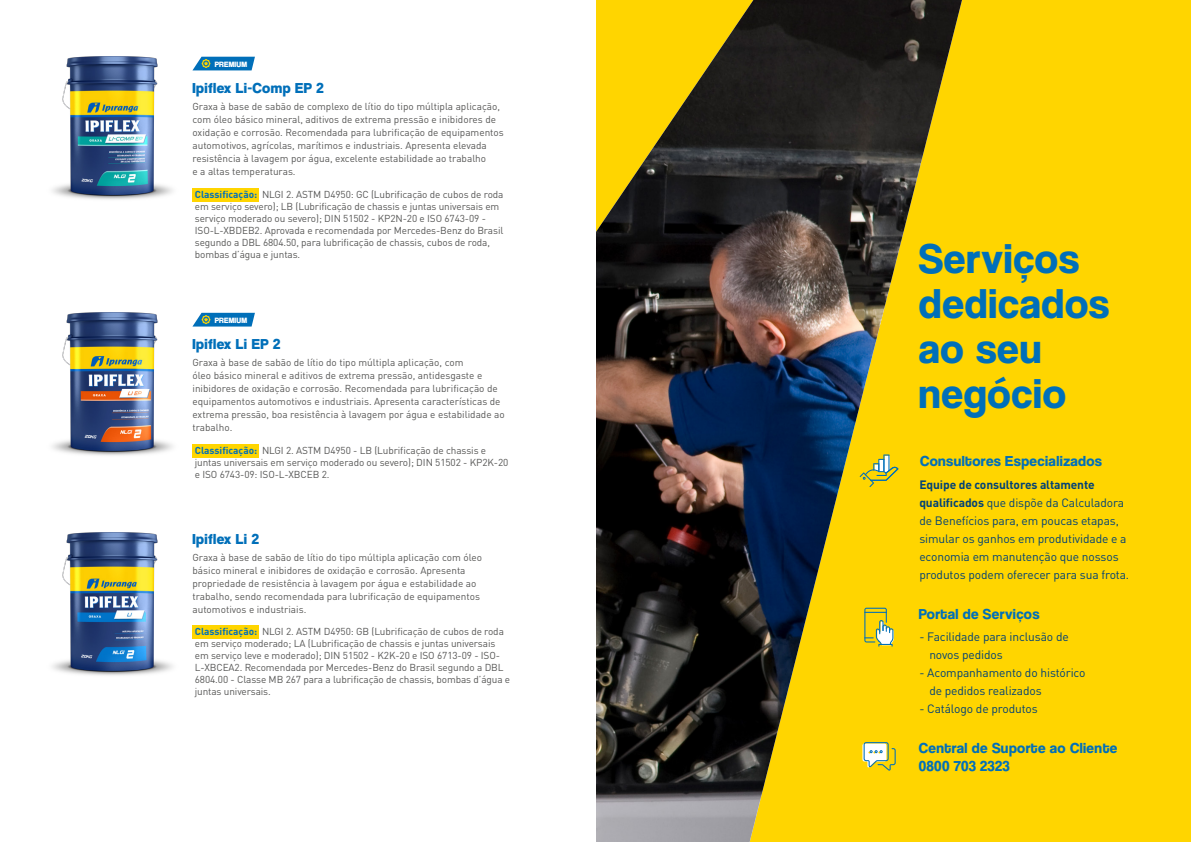
<style>
.page{position:relative;width:1191px;height:842px;background:#ffd500}
.page>*{position:absolute;margin:0;border:0;box-sizing:border-box;transform-origin:0 0}
.t1{font:700 43px/44.9px "Coolvetica Rg";letter-spacing:.02em;color:#006fb9}
.t2{font:700 15px/18px "Coolvetica Rg";letter-spacing:.025em;color:#006fb9}
.t3{font:15px "Coolvetica Hv";letter-spacing:.03em;color:#006fb9}
.t4{font:12px/18px "DIN Pro";letter-spacing:-.01em;color:#004177}
.t5{font:10px/13px "DIN Pro";letter-spacing:-.005em;color:#575756}
.t6{font:8px "Coolvetica Hv";letter-spacing:.03em;color:#fff}
.s1{font-weight:700;color:#006fb9}
.s2{font-weight:700}
</style>
<div class="page">
<img style="left:595px;top:0;width:367px;height:842px">
<div style="left:0;top:0;width:595px;height:842px;background:#fff"></div>
<svg style="left:859px;top:454px;width:39px;height:33px"></svg>
<svg style="left:862px;top:742px;width:33px;height:29px"></svg>
<svg style="left:864px;top:608px;width:29px;height:39px"></svg>
<div style="left:192px;top:625px;width:67px;height:13px;background:#ffd500"></div>
<img style="left:52px;top:533px;width:121px;height:143px">
<div style="left:192px;top:444px;width:67px;height:13px;background:#ffd500"></div>
<svg style="left:192px;top:313px;width:63px;height:14px"></svg>
<img style="left:52px;top:313px;width:121px;height:143px">
<img style="left:52px;top:57px;width:121px;height:143px">
<svg style="left:192px;top:57px;width:63px;height:13px"></svg>
<div style="left:192px;top:188px;width:67px;height:13px;background:#ffd500"></div>
<p class="t6" style="left:215px;top:59px;width:34px">PREMIUM</p>
<h2 class="t3" style="left:192px;top:79px;width:133px">Ipiflex Li-Comp EP 2</h2>
<p class="t5" style="left:192px;top:99px;width:313px">Graxa à base de sabão de complexo de lítio do tipo múltipla aplicação, com óleo básico mineral, aditivos de extrema pressão e inibidores de oxidação e corrosão. Recomendada para lubrificação de equipamentos automotivos, agrícolas, marítimos e industriais. Apresenta elevada resistência à lavagem por água, excelente estabilidade ao trabalho<br>e a altas temperaturas.</p>
<p class="t5" style="left:195px;top:187px;width:310px;line-height:12px"><span class="s1">Classificação:</span> NLGI 2. ASTM D4950: GC (Lubrificação de cubos de roda em serviço severo); LB (Lubrificação de chassis e juntas universais em serviço moderado ou severo); DIN 51502 - KP2N-20 e ISO 6743-09 - ISO-L-XBDEB2. Aprovada e recomendada por Mercedes-Benz do Brasil segundo a DBL 6804.50, para lubrificação de chassis, cubos de roda, bombas d’água e juntas.</p>
<p class="t6" style="left:215px;top:315px;width:34px">PREMIUM</p>
<h2 class="t3" style="left:192px;top:335px;width:89px">Ipiflex Li EP 2</h2>
<p class="t5" style="left:192px;top:355px;width:314px">Graxa à base de sabão de lítio do tipo múltipla aplicação, com<br>óleo básico mineral e aditivos de extrema pressão, antidesgaste e inibidores de oxidação e corrosão. Recomendada para lubrificação de equipamentos automotivos e industriais. Apresenta características de extrema pressão, boa resistência à lavagem por água e estabilidade ao trabalho.</p>
<p class="t5" style="left:195px;top:443px;width:315px;line-height:12px"><span class="s1">Classificação:</span> NLGI 2. ASTM D4950 - LB (Lubrificação de chassis e juntas universais em serviço moderado ou severo); DIN 51502 - KP2K-20 e ISO 6743-09: ISO-L-XBCEB 2.</p>
<h2 class="t3" style="left:192px;top:531px;width:68px">Ipiflex Li 2</h2>
<p class="t5" style="left:192px;top:550px;width:291px">Graxa à base de sabão de lítio do tipo múltipla aplicação com óleo básico mineral e inibidores de oxidação e corrosão. Apresenta propriedade de resistência à lavagem por água e estabilidade ao trabalho, sendo recomendada para lubrificação de equipamentos automotivos e industriais.</p>
<p class="t5" style="left:195px;top:624px;width:317px;line-height:12px"><span class="s1">Classificação:</span> NLGI 2. ASTM D4950: GB (Lubrificação de cubos de roda em serviço moderado; LA (Lubrificação de chassis e juntas universais em serviço leve e moderado); DIN 51502 - K2K-20 e ISO 6713-09 - ISO-L-XBCEA2. Recomendada por Mercedes-Benz do Brasil segundo a DBL 6804.00 - Classe MB 267 para a lubrificação de chassis, bombas d’água e juntas universais.</p>
<h1 class="t1" style="left:918px;top:236px;width:192px">Serviços dedicados ao seu negócio</h1>
<h2 class="t2" style="left:920px;top:452px;width:183px">Consultores Especializados</h2>
<p class="t4" style="left:919px;top:475px;width:211px"><span class="s2">Equipe de consultores altamente qualificados</span> que dispõe da Calculadora de Benefícios para, em poucas etapas, simular os ganhos em produtividade e a economia em manutenção que nossos produtos podem oferecer para sua frota.</p>
<h2 class="t2" style="left:918px;top:605px;width:122px">Portal de Serviços</h2>
<p class="t4" style="left:929px;top:627px;width:141px;text-indent:-10px">- Facilidade para inclusão de novos pedidos</p>
<p class="t4" style="left:929px;top:663px;width:158px;text-indent:-10px">- Acompanhamento do histórico de pedidos realizados</p>
<p class="t4" style="left:919px;top:699px;width:120px">- Catálogo de produtos</p>
<h2 class="t2" style="left:918px;top:739px;width:200px">Central de Suporte ao Cliente<br>0800 703 2323</h2>
</div>
